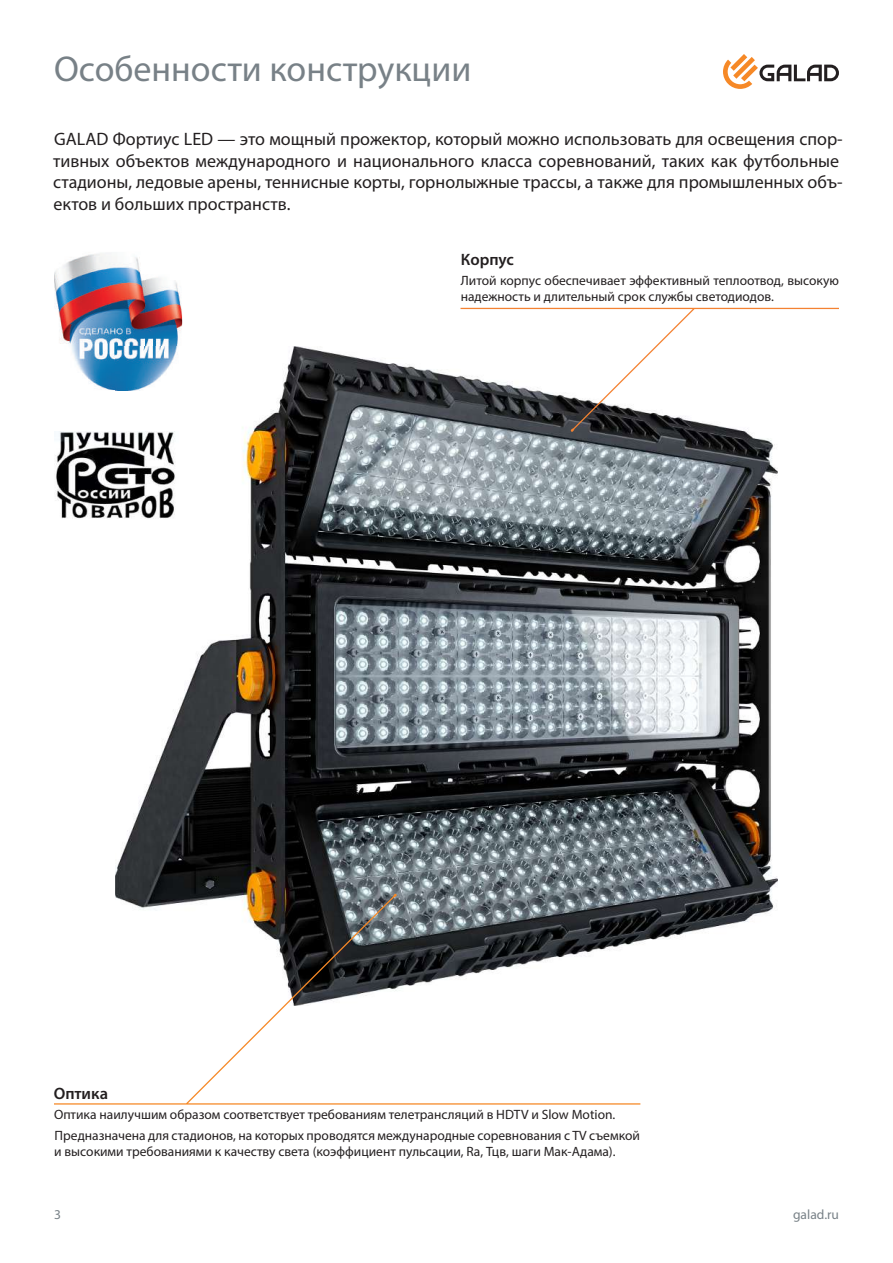
<style>
.page{position:relative;width:893px;height:1263px;background:#fff}
.page>*{position:absolute;margin:0;border:0;box-sizing:border-box;transform-origin:0 0}
.t1{font:36px "Myriad Pro";color:#788187}
.t2{font:18px/21.6px "Myriad Pro";color:#231f20}
.t3{font:600 16.5px "Myriad Pro";color:#231f20}
.t4{font:13.5px/20.4px "Myriad Pro";color:#231f20}
.t5{font:13.5px "Myriad Pro";color:#788187}
</style>
<div class="page">
<svg style="left:723px;top:54px;width:116px;height:35px"></svg>
<img style="left:115px;top:346px;width:662px;height:595px">
<svg style="left:460px;top:308px;width:379px;height:124px"></svg>
<img style="left:115px;top:346px;width:76px;height:58px">
<img style="left:54px;top:253px;width:128px;height:137px">
<img style="left:115px;top:346px;width:67px;height:44px">
<svg style="left:54px;top:894px;width:586px;height:210px"></svg>
<img style="left:55px;top:432px;width:124px;height:88px">
<h1 class="t1" style="left:54px;top:47px;width:419px">Особенности конструкции</h1>
<p class="t2" style="left:53px;top:128px;width:791px">GALAD Фортиус LED — это мощный прожектор, который можно использовать для освещения спор&shy;тивных объектов международного и национального класса соревнований, таких как футбольные стадионы, ледовые арены, теннисные корты, горнолыжные трассы, а также для промышленных объ&shy;ектов и больших пространств.</p>
<p class="t3" style="left:461px;top:249px;width:55px">Корпус</p>
<p class="t4" style="left:461px;top:272px;width:380px;line-height:16.2px">Литой корпус обеспечивает эффективный теплоотвод, высокую надежность и длительный срок службы светодиодов.</p>
<p class="t3" style="left:54px;top:1083px;width:56px">Оптика</p>
<p class="t4" style="left:54px;top:1104px;width:587px">Оптика наилучшим образом соответствует требованиям телетрансляций в НDTV и Slow Motion.<br>Предназначена для стадионов, на которых проводятся международные соревнования с ТV съемкой</p>
<p class="t4" style="left:54px;top:1141px;width:563px">и высокими требованиями к качеству света (коэффициент пульсации, Ra, Тцв, шаги Мак-Адама).</p>
<p class="t5" style="left:54px;top:1206px;width:8px">1</p>
<p class="t5" style="left:793px;top:1206px;width:48px">galad.ru</p>
<p class="t5" style="left:54px;top:1206px;width:8px">3</p>
</div>
